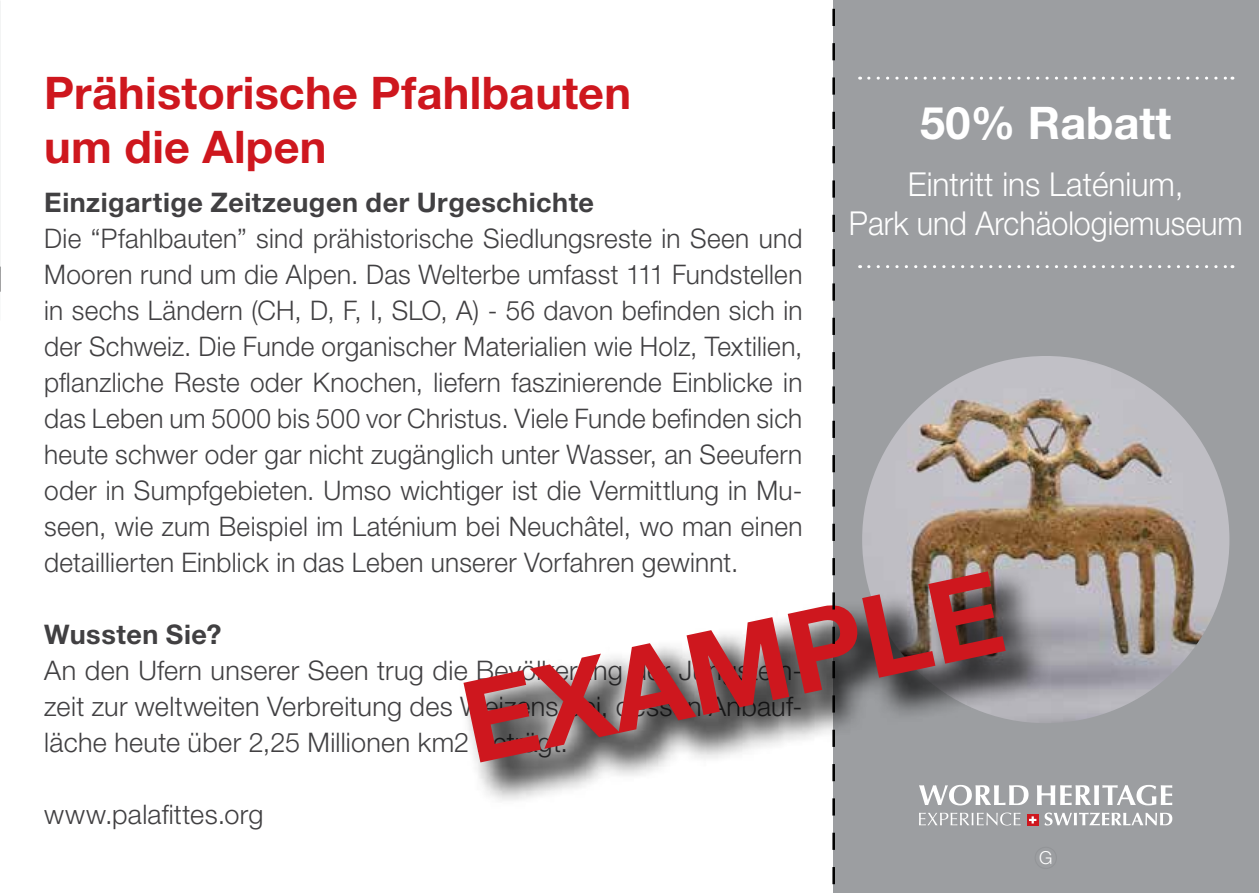
<style>
.page{position:relative;width:1259px;height:893px;background:#fff}
.page>*{position:absolute;margin:0;border:0;box-sizing:border-box;transform-origin:0 0}
.t1{font:700 114px "Helvetica Neue LT Std";color:#ce171e}
.t2{font:700 45px/54px "Helvetica Neue LT Std";letter-spacing:.005em;color:#ce171e}
.t3{font:700 45px "Helvetica Neue LT Std";color:#fff}
.t4{font:300 33px/39.6px "Helvetica Neue LT Std";color:#fff;text-align:center;scale:.96 1}
.t5{font:300 27px/36px "Helvetica Neue LT Std";letter-spacing:.01em;color:#414042;text-align:justify}
.t6{font:700 27px "Helvetica Neue LT Std";letter-spacing:.02em;color:#414042}
.t7{font:300 18px "Helvetica Neue LT Std";color:#fff}
</style>
<div class="page">
<div style="left:833px;top:0;width:426px;height:893px;background:#9c9ea1"></div>
<svg style="left:1051px;top:785px;width:121px;height:20px"></svg>
<svg style="left:1027px;top:814px;width:11px;height:11px"></svg>
<svg style="left:1029px;top:816px;width:7px;height:7px"></svg>
<svg style="left:1044px;top:812px;width:128px;height:13px"></svg>
<svg style="left:919px;top:812px;width:101px;height:13px"></svg>
<svg style="left:868px;top:77px;width:365px;height:3px"></svg>
<svg style="left:868px;top:265px;width:365px;height:3px"></svg>
<img style="left:0;top:0;width:1px;height:320px">
<svg style="left:0;top:228px;width:1px;height:92px"></svg>
<img style="left:862px;top:356px;width:367px;height:367px;border-radius:184px">
<div style="left:1034px;top:847px;width:23px;height:22px;border:1px solid #939598;border-radius:50%"></div>
<div style="left:458px;top:566px;width:593px;height:243px;background:#000;opacity:.75"></div>
<svg style="left:832px;top:8px;width:3px;height:877px"></svg>
<h2 class="t2" style="left:44px;top:65px;width:588px">Prähistorische Pfahlbauten um die Alpen</h2>
<p class="t6" style="left:44px;top:186px;width:551px">Einzigartige Zeitzeugen der Urgeschichte</p>
<p class="t5" style="left:44px;top:220px;width:759px">Die “Pfahlbauten” sind prähistorische Siedlungsreste in Seen und Mooren rund um die Alpen. Das Welterbe umfasst 111 Fundstellen in sechs Ländern (CH, D, F, I, SLO, A) - 56 davon befinden sich in der Schweiz. Die Funde organischer Materialien wie Holz, Textilien, pflanzliche Reste oder Knochen, liefern faszinierende Einblicke in das Leben um 5000 bis 500 vor Christus. Viele Funde befinden sich heute schwer oder gar nicht zugänglich unter Wasser, an Seeufern oder in Sumpfgebieten. Umso wichtiger ist die Vermittlung in Mu&shy;seen, wie zum Beispiel im Laténium bei Neuchâtel, wo man einen detaillierten Einblick in das Leben unserer Vorfahren gewinnt.</p>
<h2 class="t3" style="left:920px;top:95px;width:252px">50% Rabatt</h2>
<p class="t4" style="left:849px;top:164px;width:412px">Eintritt ins Laténium,<br>Park und Archäologiemuseum</p>
<h1 class="t1" style="left:449px;top:656px;width:550px;rotate:-12deg">EXAMPLE</h1>
<p class="t6" style="left:44px;top:618px;width:179px">Wussten Sie?</p>
<p class="t5" style="left:44px;top:652px;width:759px">An den Ufern unserer Seen trug die Bevölkerung der Jungstein&shy;zeit zur weltweiten Verbreitung des Weizens bei, dessen Anbauf&shy;läche heute über 2,25 Millionen km2 beträgt.</p>
<p class="t5" style="left:44px;top:796px;width:221px">www.palafittes.org</p>
<p class="t7" style="left:1039px;top:846px;width:15px">G</p>
</div>
